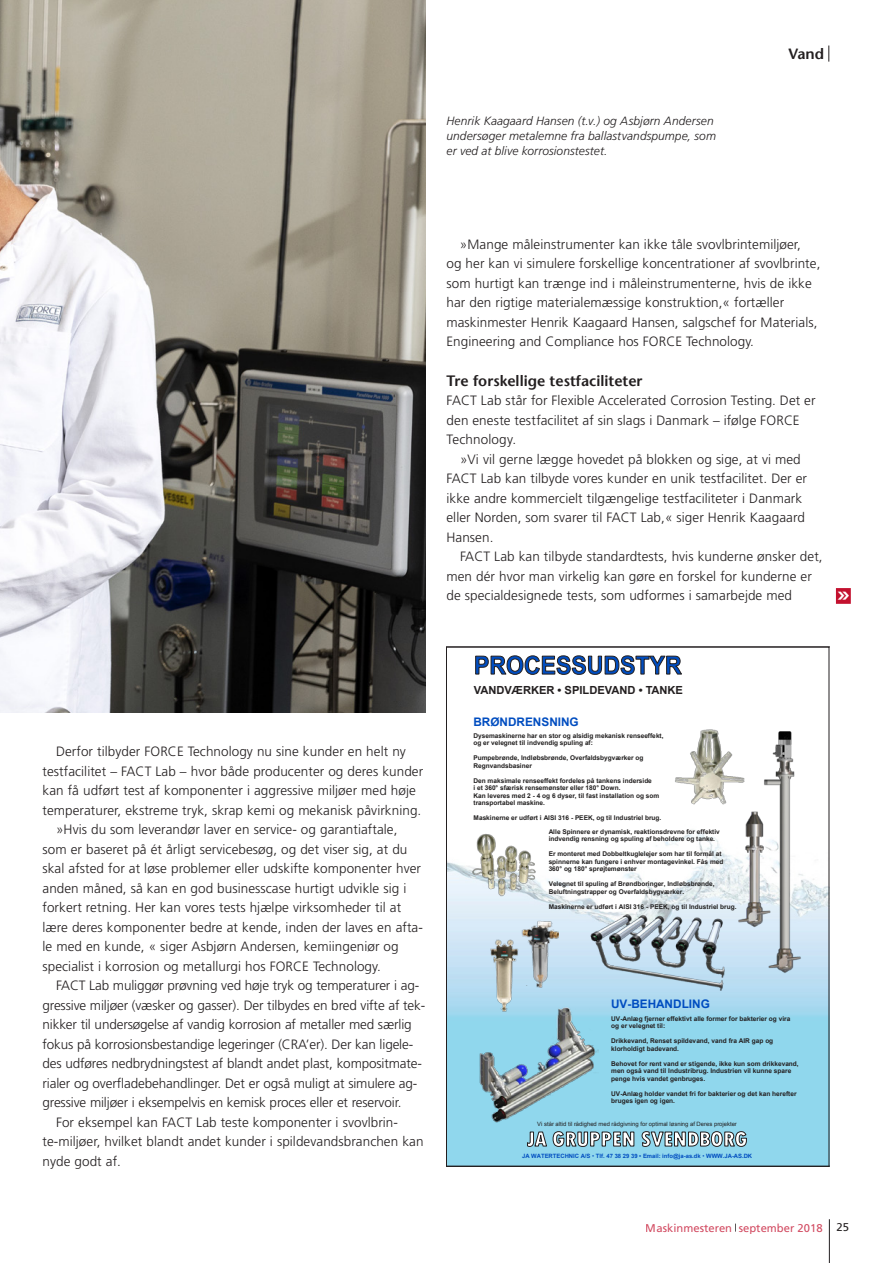
<style>
.page{position:relative;width:893px;height:1263px;background:#fff}
.page>*{position:absolute;margin:0;border:0;box-sizing:border-box;transform-origin:0 0}
.t1{font:700 21px "Maven Pro";color:#fff}
.t2{font:600 15px "Stone Sans";color:#231f20}
.t3{font:300 13.5px/19.5px "Frutiger";letter-spacing:.005em;color:#231f20}
.t4{font:italic 300 12px/15px "Frutiger";letter-spacing:.005em;color:#231f20}
.t5{font:700 11.85px "Arial";color:#004dc0}
.t6{font:11.25px "Frutiger";color:#c3102e}
.t7{font:700 11.1px "Arial";color:#231f20}
.t8{font:700 6.45px/7.5px "Arial";color:#211f1f}
.t9{font:700 6.45px/7.5px "Arial";color:#231f20}
.t10{font:5.85px "Arial";letter-spacing:.005em;color:#231f20}
.t11{font:700 5.85px "Arial";color:#004dc0}
.s1{font-weight:400}
.s2{color:#231f20}
</style>
<div class="page">
<hr style="left:829px;top:1219px;width:1px;height:44px;background:#231f20">
<svg style="left:828px;top:46px;width:1px;height:16px"></svg>
<img style="left:0;top:0;width:425px;height:712px">
<div style="left:836px;top:588px;width:15px;height:16px;background:#c3102e"></div>
<svg style="left:448px;top:655px;width:379px;height:510px"></svg>
<p class="t4" style="left:446px;top:114px;width:271px">Henrik Kaagaard Hansen (t.v.) og Asbjørn Andersen undersøger metalemne fra ballastvandspumpe, som er ved at blive korrosionstestet.</p>
<p class="t2" style="left:788px;top:47px;width:37px">Vand</p>
<p class="t3" style="left:446px;top:235px;width:375px;text-indent:14px">»Mange måleinstrumenter kan ikke tåle svovlbrintemiljøer,<br>og her kan vi simulere forskellige koncentrationer af svovlbrinte, som hurtigt kan trænge ind i måleinstrumenterne, hvis de ikke har den rigtige materialemæssige konstruktion,« fortæller maskinmester Henrik Kaagaard Hansen, salgschef for Materials, Engineering and Compliance hos FORCE Technology.</p>
<p class="t2" style="left:446px;top:374px;width:198px">Tre forskellige testfaciliteter</p>
<p class="t3" style="left:446px;top:391px;width:371px">FACT Lab står for Flexible Accelerated Corrosion Testing. Det er den eneste testfacilitet af sin slags i Danmark – ifølge FORCE<br>Technology.</p>
<p class="t3" style="left:446px;top:449px;width:362px;text-indent:14px">»Vi vil gerne lægge hovedet på blokken og sige, at vi med FACT Lab kan tilbyde vores kunder en unik testfacilitet. Der er ikke andre kommercielt tilgængelige testfaciliteter i Danmark eller Norden, som svarer til FACT Lab,« siger Henrik Kaagaard Hansen.</p>
<p class="t3" style="left:446px;top:547px;width:378px;text-indent:14px">FACT Lab kan tilbyde standardtests, hvis kunderne ønsker det, men dér hvor man virkelig kan gøre en forskel for kunderne er de specialdesignede tests, som udformes i samarbejde med</p>
<h1 class="t1" style="left:837px;top:583px;width:15px">»</h1>
<p class="t3" style="left:56px;top:742px;width:351px">Derfor tilbyder FORCE Technology nu sine kunder en helt ny</p>
<p class="t3" style="left:43px;top:761px;width:382px">testfacilitet – FACT Lab – hvor både producenter og deres kunder</p>
<p class="t3" style="left:43px;top:781px;width:375px">kan få udført test af komponenter i aggressive miljøer med høje</p>
<p class="t3" style="left:43px;top:800px;width:380px">temperaturer, ekstreme tryk, skrap kemi og mekanisk påvirkning.</p>
<p class="t3" style="left:56px;top:820px;width:343px">»Hvis du som leverandør laver en service- og garantiaftale,</p>
<p class="t3" style="left:43px;top:839px;width:366px">som er baseret på ét årligt servicebesøg, og det viser sig, at du</p>
<p class="t3" style="left:43px;top:859px;width:380px">skal afsted for at løse problemer eller udskifte komponenter hver</p>
<p class="t3" style="left:43px;top:878px;width:365px">anden måned, så kan en god businesscase hurtigt udvikle sig i</p>
<p class="t3" style="left:43px;top:898px;width:360px">forkert retning. Her kan vores tests hjælpe virksomheder til at</p>
<p class="t3" style="left:43px;top:917px;width:382px">lære deres komponenter bedre at kende, inden der laves en afta-</p>
<p class="t3" style="left:43px;top:937px;width:358px">le med en kunde, « siger Asbjørn Andersen, kemiingeniør og</p>
<p class="t3" style="left:43px;top:956px;width:340px">specialist i korrosion og metallurgi hos FORCE Technology.</p>
<p class="t3" style="left:56px;top:976px;width:365px">FACT Lab muliggør prøvning ved høje tryk og temperaturer i ag-</p>
<p class="t3" style="left:43px;top:995px;width:384px">gressive miljøer (væsker og gasser). Der tilbydes en bred vifte af tek-</p>
<p class="t3" style="left:43px;top:1015px;width:371px">nikker til undersøgelse af vandig korrosion af metaller med særlig</p>
<p class="t3" style="left:43px;top:1034px;width:372px">fokus på korrosionsbestandige legeringer (CRA’er). Der kan ligele-</p>
<p class="t3" style="left:43px;top:1054px;width:381px">des udføres nedbrydningstest af blandt andet plast, kompositmate-</p>
<p class="t3" style="left:43px;top:1073px;width:376px">rialer og overfladebehandlinger. Det er også muligt at simulere ag-</p>
<p class="t3" style="left:43px;top:1093px;width:361px">gressive miljøer i eksempelvis en kemisk proces eller et reservoir.</p>
<p class="t3" style="left:56px;top:1112px;width:344px">For eksempel kan FACT Lab teste komponenter i svovlbrin-</p>
<p class="t3" style="left:43px;top:1132px;width:382px">te-miljøer, hvilket blandt andet kunder i spildevandsbranchen kan</p>
<p class="t3" style="left:43px;top:1151px;width:80px">nyde godt af.</p>
<p class="t7" style="left:474px;top:683px;width:211px">VANDVÆRKER • SPILDEVAND • TANKE</p>
<p class="t5" style="left:473px;top:713px;width:107px">BRØNDRENSNING</p>
<p class="t8" style="left:473px;top:732px;width:192px">Dysemaskinerne har en stor og alsidig mekanisk renseeffekt, og er velegnet til indvendig spuling af:</p>
<p class="t8" style="left:473px;top:754px;width:171px">Pumpebrønde, Indløbsbrønde, Overfaldsbygværker og<br>Regnvandsbasiner</p>
<p class="t8" style="left:473px;top:777px;width:187px">Den maksimale renseeffekt fordeles på tankens inderside<br>i et 360° sfærisk rensemønster eller 180° Down.<br>Kan leveres med 2 - 4 og 6 dyser, til fast installation og som transportabel maskine.</p>
<p class="t8" style="left:473px;top:815px;width:189px">Maskinerne er udført i AISI 316 - PEEK, og til Industriel brug.</p>
<p class="t8" style="left:549px;top:828px;width:173px">Alle Spinnere er dynamisk, reaktionsdrevne for effektiv indvendig rensning og spuling af beholdere og tanke.</p>
<p class="t8" style="left:549px;top:850px;width:176px">Er monteret med Dobbeltkuglelejer som har til formål at spinnerne kan fungere i enhver montagevinkel. Fås med<br>360° og 180° sprøjtemønster</p>
<p class="t8" style="left:549px;top:880px;width:167px">Velegnet til spuling af Brøndboringer, Indløbsbrønde,<br>Beluftningstrapper og Overfaldsbygværker.</p>
<p class="t8" style="left:549px;top:903px;width:189px">Maskinerne er udført i AISI 316 - PEEK, og til Industriel brug.</p>
<p class="t5" style="left:611px;top:996px;width:100px">UV-BEHANDLING</p>
<p class="t9" style="left:611px;top:1015px;width:181px">UV-Anlæg fjerner effektivt alle former for bakterier og vira og er velegnet til:</p>
<p class="t9" style="left:611px;top:1037px;width:164px">Drikkevand, Renset spildevand, vand fra AIR gap og klorholdigt badevand.</p>
<p class="t9" style="left:611px;top:1060px;width:189px">Behovet for rent vand er stigende, ikke kun som drikkevand, men også vand til Industribrug. Industrien vil kunne spare penge hvis vandet genbruges.</p>
<p class="t9" style="left:611px;top:1090px;width:187px">UV-Anlæg holder vandet fri for bakterier og det kan herefter bruges igen og igen.</p>
<p class="t10" style="left:537px;top:1120px;width:201px">Vi står altid til rådighed med rådgivning for optimal løsning af Deres projekter</p>
<p class="t11" style="left:522px;top:1152px;width:232px">JA WATERTECHNIC A/S <span class="s1">•</span> Tlf. 47 38 29 39 • Email: info@ja-as.dk <span class="s1">•</span> WWW.JA-AS.DK</p>
<p class="t6" style="left:646px;top:1221px;width:205px">Maskinmesteren september 2018 <span class="s2">25</span></p>
</div>
